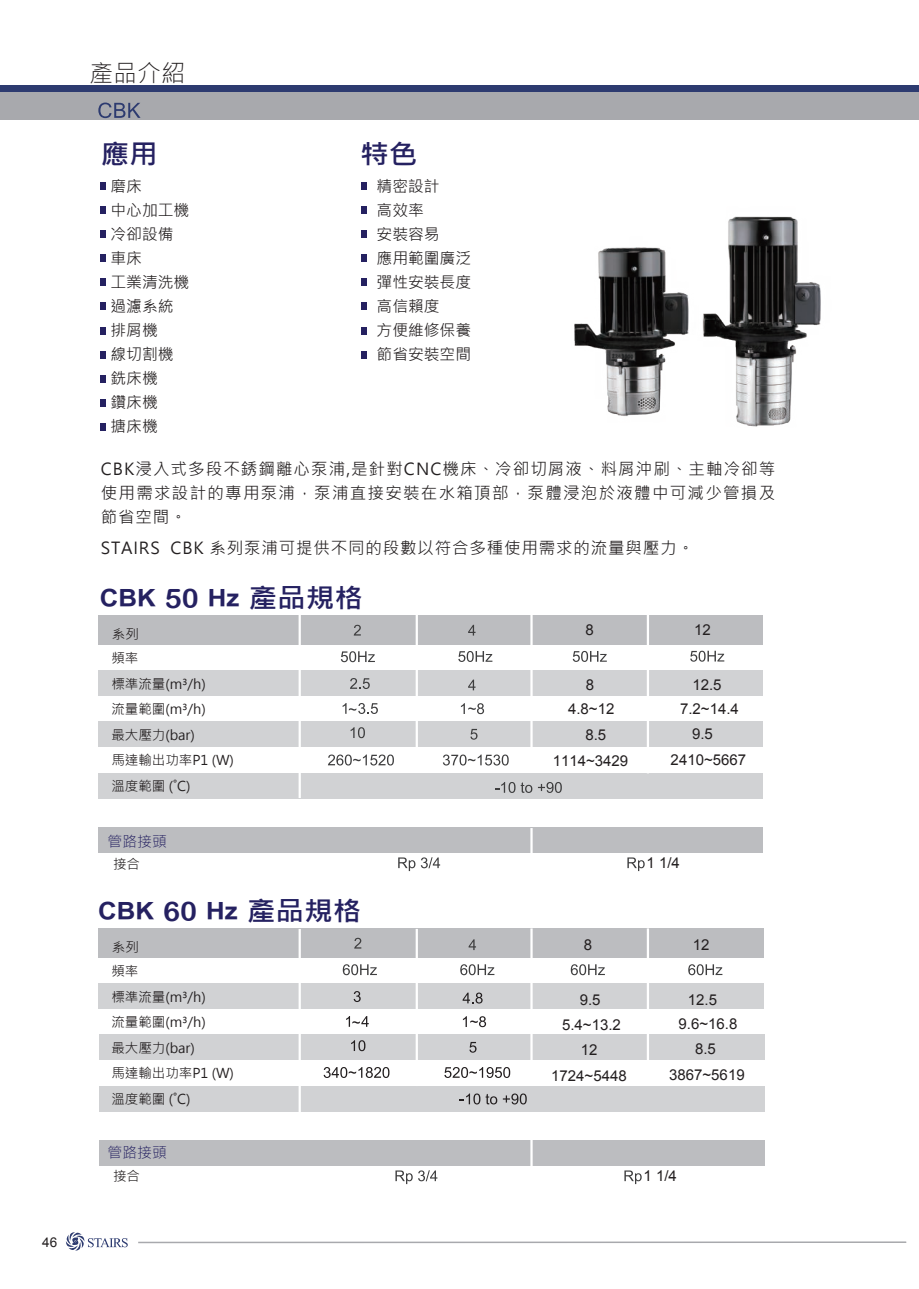
<style>
.page{position:relative;width:919px;height:1289px;background:#fff}
.page>*{position:absolute;margin:0;border:0;box-sizing:border-box;transform-origin:0 0}
.t1{font:700 27px "Simplified Arabic";color:#252161;scale:1.06 1}
.t2{font:700 27px "Microsoft Jheng Hei";color:#252161;scale:1.06 1}
.t3{font:300 24px "Microsoft Jheng Hei";color:#231f20}
.t4{font:16.5px/24px "Microsoft Jheng Hei";letter-spacing:.065em;color:#231f20;text-align:justify}
.t5{font:15.75px/24px "Microsoft Jheng Hei";color:#231f20}
.t6{font:15px "Arial";color:#231f20}
.t7{font:300 14.85px "Microsoft Jheng Hei";color:#252161}
.t8{font:13.5px/25.3px "Microsoft Jheng Hei";color:#231f20}
.t9{font:13.5px "Arial";color:#231f20}
.s1{font-family:"Arial Rounded MT Bold";font-weight:400}
.s2{font-family:"Microsoft Jheng Hei"}
</style>
<div class="page">
<hr style="left:138px;top:1241px;width:768px;height:2px;background:#a8a9ad">
<svg style="left:66px;top:1232px;width:62px;height:18px"></svg>
<img style="left:702px;top:216px;width:119px;height:211px">
<div style="left:0;top:91px;width:918px;height:29px;background:#a8a9ad"></div>
<div style="left:0;top:85px;width:918px;height:6px;background:#2d3b70"></div>
<div style="left:98px;top:773px;width:665px;height:26px;background:#d1d2d4"></div>
<div style="left:98px;top:827px;width:665px;height:26px;background:#bcbdc0"></div>
<div style="left:98px;top:721px;width:665px;height:26px;background:#d1d2d4"></div>
<div style="left:98px;top:670px;width:665px;height:26px;background:#d1d2d4"></div>
<div style="left:98px;top:615px;width:664px;height:30px;background:#bcbdc0"></div>
<svg style="left:354px;top:624px;width:7px;height:11px"></svg>
<svg style="left:468px;top:624px;width:7px;height:11px"></svg>
<hr style="left:298px;top:613px;width:3px;height:185px;background:#fff">
<hr style="left:530px;top:613px;width:2px;height:157px;background:#fff">
<svg style="left:341px;top:651px;width:34px;height:11px"></svg>
<svg style="left:458px;top:651px;width:34px;height:11px"></svg>
<svg style="left:328px;top:754px;width:66px;height:11px"></svg>
<svg style="left:443px;top:754px;width:65px;height:11px"></svg>
<svg style="left:350px;top:678px;width:20px;height:11px"></svg>
<svg style="left:468px;top:679px;width:7px;height:11px"></svg>
<svg style="left:342px;top:703px;width:36px;height:11px"></svg>
<svg style="left:461px;top:703px;width:23px;height:11px"></svg>
<svg style="left:350px;top:727px;width:15px;height:11px"></svg>
<svg style="left:470px;top:729px;width:7px;height:10px"></svg>
<svg style="left:495px;top:782px;width:37px;height:11px"></svg>
<svg style="left:538px;top:782px;width:24px;height:11px"></svg>
<svg style="left:398px;top:857px;width:17px;height:14px"></svg>
<svg style="left:421px;top:857px;width:19px;height:11px"></svg>
<div style="left:99px;top:1086px;width:665px;height:25px;background:#d1d2d4"></div>
<div style="left:99px;top:1140px;width:665px;height:26px;background:#bcbdc0"></div>
<div style="left:99px;top:1034px;width:665px;height:26px;background:#d1d2d4"></div>
<div style="left:99px;top:983px;width:665px;height:25px;background:#d1d2d4"></div>
<div style="left:98px;top:928px;width:665px;height:30px;background:#bcbdc0"></div>
<svg style="left:354px;top:937px;width:7px;height:11px"></svg>
<svg style="left:468px;top:939px;width:8px;height:11px"></svg>
<hr style="left:298px;top:928px;width:3px;height:186px;background:#fff">
<hr style="left:415px;top:928px;width:3px;height:157px;background:#fff">
<svg style="left:343px;top:964px;width:34px;height:11px"></svg>
<svg style="left:460px;top:964px;width:34px;height:11px"></svg>
<svg style="left:323px;top:1067px;width:66px;height:10px"></svg>
<svg style="left:444px;top:1067px;width:66px;height:10px"></svg>
<svg style="left:353px;top:991px;width:7px;height:11px"></svg>
<svg style="left:462px;top:992px;width:20px;height:11px"></svg>
<svg style="left:346px;top:1016px;width:23px;height:10px"></svg>
<svg style="left:463px;top:1016px;width:23px;height:11px"></svg>
<svg style="left:351px;top:1040px;width:14px;height:11px"></svg>
<svg style="left:469px;top:1041px;width:7px;height:11px"></svg>
<svg style="left:460px;top:1093px;width:37px;height:11px"></svg>
<svg style="left:503px;top:1093px;width:23px;height:11px"></svg>
<svg style="left:395px;top:1170px;width:17px;height:14px"></svg>
<svg style="left:418px;top:1170px;width:19px;height:11px"></svg>
<svg style="left:98px;top:103px;width:42px;height:15px"></svg>
<img style="left:574px;top:247px;width:115px;height:169px">
<hr style="left:415px;top:613px;width:3px;height:150px;background:#fff">
<hr style="left:646px;top:613px;width:3px;height:160px;background:#fff">
<hr style="left:530px;top:828px;width:2px;height:30px;background:#fff">
<svg style="left:572px;top:651px;width:34px;height:11px"></svg>
<svg style="left:690px;top:650px;width:34px;height:11px"></svg>
<hr style="left:530px;top:928px;width:2px;height:157px;background:#fff">
<hr style="left:646px;top:928px;width:3px;height:157px;background:#fff">
<svg style="left:570px;top:964px;width:35px;height:11px"></svg>
<svg style="left:688px;top:964px;width:34px;height:11px"></svg>
<svg style="left:624px;top:1170px;width:17px;height:14px"></svg>
<svg style="left:627px;top:857px;width:17px;height:14px"></svg>
<hr style="left:530px;top:1138px;width:2px;height:31px;background:#fff">
<div style="left:100px;top:182px;width:6px;height:7px;background:#252161"></div>
<div style="left:100px;top:206px;width:6px;height:8px;background:#252161"></div>
<div style="left:100px;top:230px;width:6px;height:8px;background:#252161"></div>
<div style="left:100px;top:254px;width:6px;height:8px;background:#252161"></div>
<div style="left:100px;top:278px;width:6px;height:8px;background:#252161"></div>
<div style="left:100px;top:302px;width:6px;height:8px;background:#252161"></div>
<div style="left:100px;top:327px;width:6px;height:7px;background:#252161"></div>
<div style="left:100px;top:351px;width:6px;height:8px;background:#252161"></div>
<div style="left:100px;top:375px;width:6px;height:8px;background:#252161"></div>
<div style="left:100px;top:399px;width:6px;height:8px;background:#252161"></div>
<div style="left:100px;top:423px;width:6px;height:8px;background:#252161"></div>
<div style="left:361px;top:182px;width:6px;height:7px;background:#252161"></div>
<div style="left:361px;top:206px;width:6px;height:8px;background:#252161"></div>
<div style="left:361px;top:230px;width:6px;height:8px;background:#252161"></div>
<div style="left:361px;top:254px;width:6px;height:8px;background:#252161"></div>
<div style="left:361px;top:278px;width:6px;height:8px;background:#252161"></div>
<div style="left:361px;top:302px;width:6px;height:8px;background:#252161"></div>
<div style="left:361px;top:327px;width:6px;height:7px;background:#252161"></div>
<div style="left:361px;top:351px;width:6px;height:8px;background:#252161"></div>
<p class="t9" style="left:42px;top:1233px;width:17px">46</p>
<h2 class="t3" style="left:89px;top:58px;width:97px">產品介紹</h2>
<h1 class="t2" style="left:101px;top:138px;width:56px">應用</h1>
<h1 class="t2" style="left:360px;top:138px;width:56px">特色</h1>
<p class="t5" style="left:110px;top:174px;width:80px">磨床<br>中心加工機冷卻設備車床<br>工業清洗機過濾系統排屑機<br>線切割機銑床機<br>鑽床機<br>搪床機</p>
<p class="t5" style="left:376px;top:174px;width:96px">精密設計<br>高效率<br>安裝容易<br>應用範圍廣泛彈性安裝長度高信賴度<br>方便維修保養節省安裝空間</p>
<p class="t4" style="left:101px;top:457px;width:676px">CBK浸入式多段不銹鋼離心泵浦,是針對CNC機床、冷卻切屑液、料屑沖刷、主軸冷卻等使用需求設計的專用泵浦，泵浦直接安裝在水箱頂部，泵體浸泡於液體中可減少管損及節省空間。</p>
<p class="t4" style="left:101px;top:536px;width:594px">STAIRS CBK 系列泵浦可提供不同的段數以符合多種使用需求的流量與壓力。</p>
<h1 class="t1" style="left:100px;top:576px;width:250px">CBK <span class="s1">50</span> Hz <span class="s2">產品規格</span></h1>
<p class="t8" style="left:111px;top:621px;width:124px">系列<br>頻率<br>標準流量(m³/h)<br>流量範圍(m³/h)<br>最大壓力(bar)<br>馬達輸出功率P1 (W)溫度範圍 (˚C)</p>
<p class="t7" style="left:108px;top:831px;width:61px">管路接頭</p>
<p class="t8" style="left:113px;top:851px;width:28px">接合</p>
<h1 class="t1" style="left:98px;top:888px;width:250px">CBK <span class="s1">60</span> Hz <span class="s2">產品規格</span></h1>
<p class="t8" style="left:111px;top:933px;width:124px">系列<br>頻率<br>標準流量(m³/h)<br>流量範圍(m³/h)<br>最大壓力(bar)<br>馬達輸出功率P1 (W)溫度範圍 (˚C)</p>
<p class="t7" style="left:108px;top:1143px;width:61px">管路接頭</p>
<p class="t8" style="left:113px;top:1163px;width:28px">接合</p>
<p class="t6" style="left:585px;top:620px;width:10px">8</p>
<p class="t6" style="left:694px;top:620px;width:18px">12</p>
<p class="t6" style="left:585px;top:674px;width:10px">8</p>
<p class="t6" style="left:692px;top:675px;width:31px">12.5</p>
<p class="t6" style="left:568px;top:699px;width:48px">4.8~12</p>
<p class="t6" style="left:680px;top:699px;width:60px">7.2~14.4</p>
<p class="t6" style="left:585px;top:724px;width:22px">8.5</p>
<p class="t6" style="left:692px;top:724px;width:22px">9.5</p>
<p class="t6" style="left:552px;top:750px;width:77px">1114~3429</p>
<p class="t6" style="left:670px;top:750px;width:77px">2410~5667</p>
<p class="t6" style="left:646px;top:853px;width:35px">1 1/4</p>
<p class="t6" style="left:584px;top:935px;width:10px">8</p>
<p class="t6" style="left:692px;top:935px;width:18px">12</p>
<p class="t6" style="left:579px;top:989px;width:22px">9.5</p>
<p class="t6" style="left:688px;top:990px;width:31px">12.5</p>
<p class="t6" style="left:562px;top:1014px;width:60px">5.4~13.2</p>
<p class="t6" style="left:678px;top:1014px;width:60px">9.6~16.8</p>
<p class="t6" style="left:581px;top:1039px;width:18px">12</p>
<p class="t6" style="left:695px;top:1039px;width:22px">8.5</p>
<p class="t6" style="left:551px;top:1065px;width:77px">1724~5448</p>
<p class="t6" style="left:669px;top:1065px;width:77px">3867~5619</p>
<p class="t6" style="left:643px;top:1166px;width:35px">1 1/4</p>
</div>
